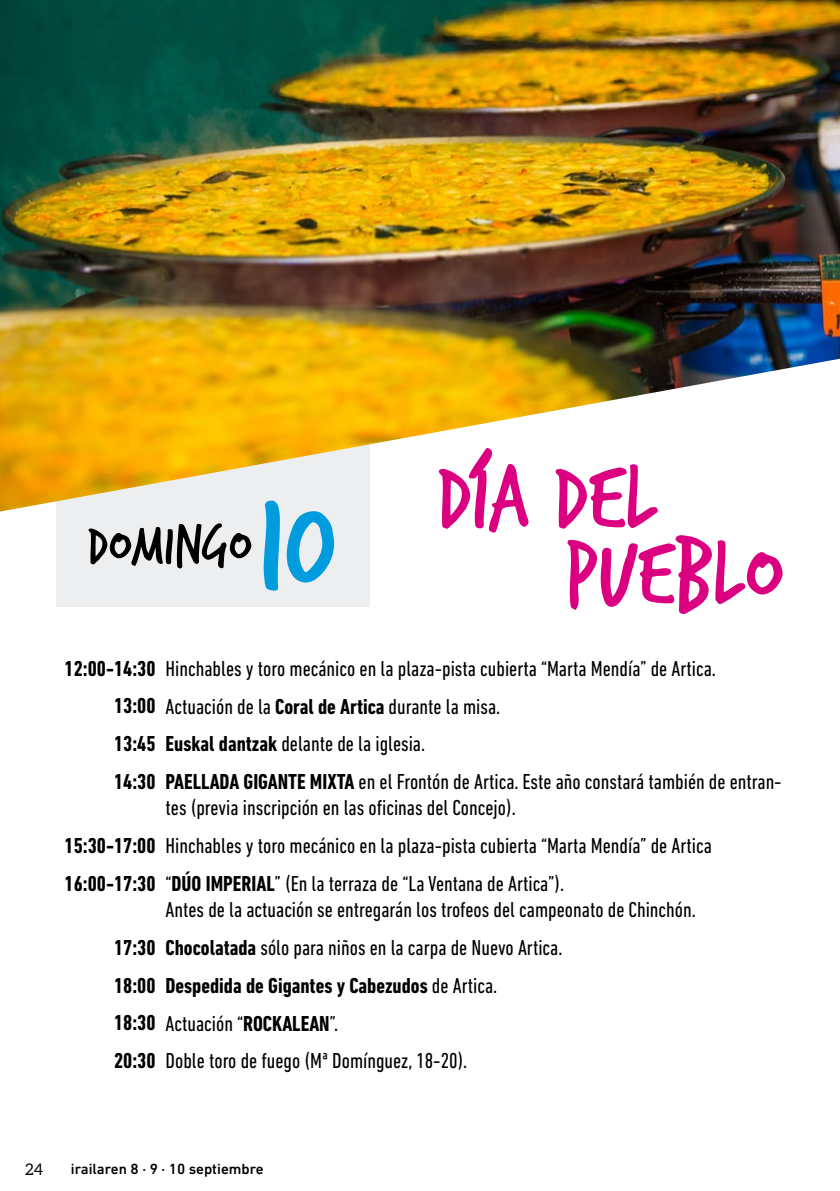
<style>
.page{position:relative;width:840px;height:1191px;background:#fff}
.page>*{position:absolute;margin:0;border:0;box-sizing:border-box;transform-origin:0 0}
.t1{font:146.4px "Trash Hand";color:#009cde}
.t2{font:100px/76px "Trash Hand";color:#db0080}
.t3{font:60px "Trash Hand";color:#000}
.t4{font:condensed 22px/37.8px "DIN Next LT Pro";color:#000}
.t5{font:700 condensed 22px/37.8px "DIN Next LT Pro";color:#000;text-align:justify}
.t6{font:16px "Aleo";color:#000}
.t7{font:500 15px "DIN Next LT Pro";color:#000}
.s1{font-weight:700}
</style>
<div class="page">
<div style="left:57px;top:391px;width:313px;height:216px;background:#edeef0"></div>
<img style="left:0;top:0;width:839px;height:511px">
<h3 class="t3" style="left:87px;top:516px;width:165px">DOMINGO</h3>
<h1 class="t1" style="left:256px;top:471px;width:79px">10</h1>
<h2 class="t2" style="left:563px;top:463px;width:220px;text-indent:-127px">DÍA DEL<br>PUEBLO</h2>
<p class="t5" style="left:114px;top:649px;width:43px;text-indent:-50px">12:00-14:30<br>13:00<br>13:45<br>14:30</p>
<p class="t5" style="left:64px;top:826px;width:92px">15:30-17:00<br>16:00-17:30</p>
<p class="t5" style="left:114px;top:928px;width:43px">17:30<br>18:00<br>18:30<br>20:30</p>
<p class="t4" style="left:165px;top:649px;width:617px">Hinchables y toro mecánico en la plaza-pista cubierta “Marta Mendía” de Artica.<br>Actuación de la <span class="s1">Coral de Artica</span> durante la misa.<br><span class="s1">Euskal dantzak</span> delante de la iglesia.<br><span class="s1">PAELLADA GIGANTE MIXTA</span> en el Frontón de Artica. Este año constará también de entran-</p>
<p class="t4" style="left:165px;top:789px;width:547px">tes (previa inscripción en las oficinas del Concejo).<br>Hinchables y toro mecánico en la plaza-pista cubierta “Marta Mendía” de Artica “<span class="s1">DÚO IMPERIAL</span>” (En la terraza de “La Ventana de Artica”).</p>
<p class="t4" style="left:165px;top:890px;width:531px">Antes de la actuación se entregarán los trofeos del campeonato de Chinchón.<br><span class="s1">Chocolatada</span> sólo para niños en la carpa de Nuevo Artica.<br><span class="s1">Despedida de Gigantes y Cabezudos</span> de Artica.<br>Actuación “<span class="s1">ROCKALEAN</span>”.<br>Doble toro de fuego (Mª Domínguez, 18-20).</p>
<p class="t6" style="left:25px;top:1160px;width:19px">24</p>
<p class="t7" style="left:71px;top:1160px;width:194px">irailaren 8 · 9 · 10 septiembre</p>
</div>
